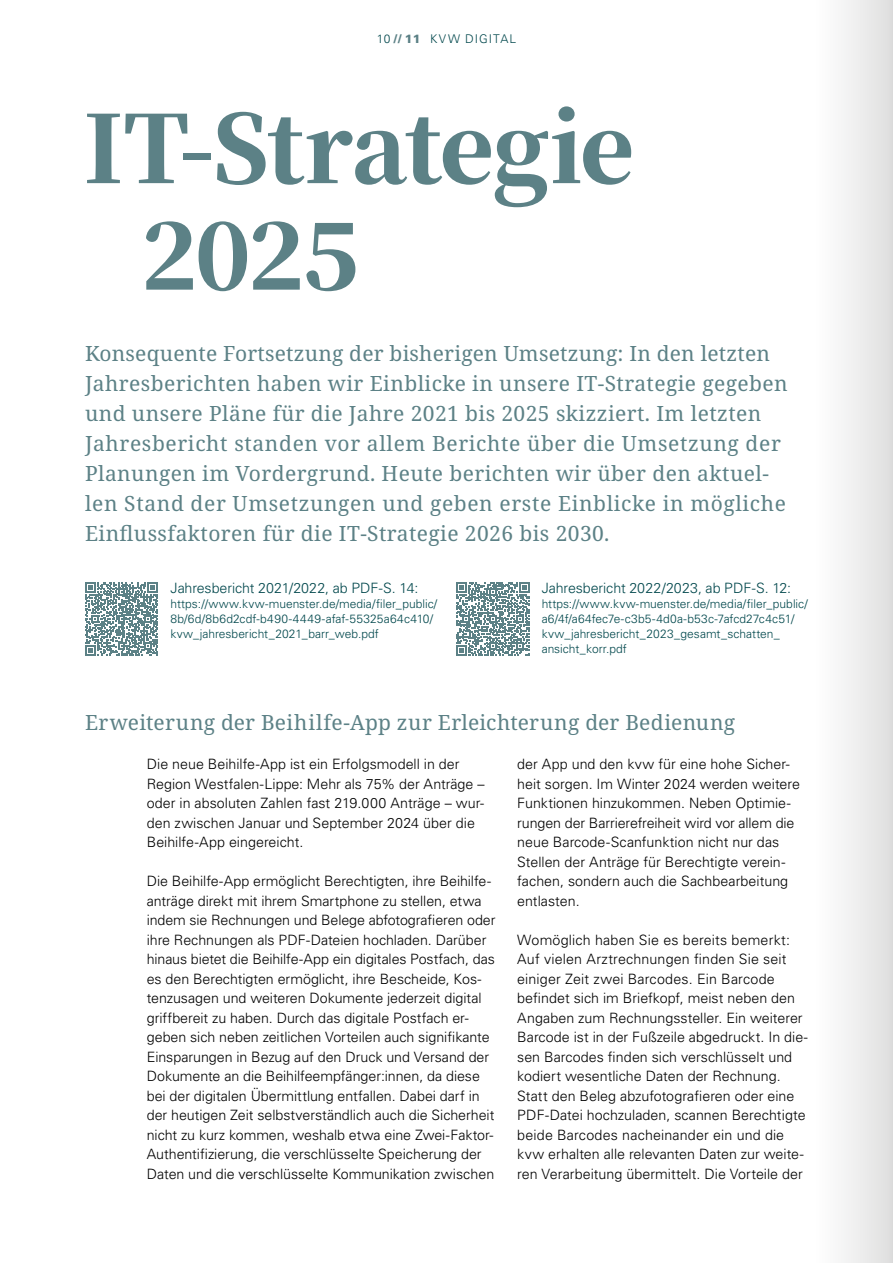
<style>
.page{position:relative;width:893px;height:1263px;background:#fff}
.page>*{position:absolute;margin:0;border:0;box-sizing:border-box;transform-origin:0 0}
.t1{font:900 93px/106.5px "Noto Serif SC";letter-spacing:-.025em;color:#5c8186}
.t2{font:21px/30px "Noto Serif";letter-spacing:.02em;color:#5c8186}
.t3{font:300 14.25px/19.5px "Univers LT Std";color:#000}
.t4{font:300 14.25px "Univers LT Std";letter-spacing:-.005em;color:#00474c}
.t5{font:300 12px/15px "Univers LT Std";color:#00474c}
.t6{font:300 12px "Univers LT Std";letter-spacing:.085em;color:#00474c}
.s1{font-weight:900;color:#5c8186}
</style>
<div class="page">
<svg style="left:85px;top:582px;width:73px;height:74px"></svg>
<svg style="left:456px;top:582px;width:73px;height:74px"></svg>
<div style="left:816px;top:0;width:77px;height:1263px;background:linear-gradient(to right,#fff,#dfdfdf)"></div>
<p class="t6" style="left:377px;top:32px;width:141px">10 <span class="s1">// 11</span> KVW DIGITAL</p>
<h1 class="t1" style="left:141px;top:98px;width:495px;text-indent:-58px">IT-Strategie<br>2025</h1>
<p class="t2" style="left:85px;top:339px;width:704px">Konsequente Fortsetzung der bisherigen Umsetzung: In den letzten Jahresberichten haben wir Einblicke in unsere IT-Strategie gegeben und unsere Pläne für die Jahre 2021 bis 2025 skizziert. Im letzten Jahresbericht standen vor allem Berichte über die Umsetzung der Planungen im Vordergrund. Heute berichten wir über den aktuel&shy;len Stand der Umsetzungen und geben erste Einblicke in mögliche Einflussfaktoren für die IT-Strategie 2026 bis 2030.</p>
<p class="t4" style="left:171px;top:580px;width:249px">Jahresbericht 2021/2022, ab PDF-S. 14:</p>
<p class="t5" style="left:171px;top:597px;width:268px">https://www.kvw-muenster.de/media/filer_public/<br>8b/6d/8b6d2cdf-b490-4449-afaf-55325a64c410/ kvw_jahresbericht_2021_barr_web.pdf</p>
<p class="t4" style="left:542px;top:580px;width:251px">Jahresbericht 2022/2023, ab PDF-S. 12:</p>
<p class="t5" style="left:542px;top:597px;width:268px">https://www.kvw-muenster.de/media/filer_public/ a6/4f/a64fec7e-c3b5-4d0a-b53c-7afcd27c4c51/ kvw_jahresbericht_2023_gesamt_schatten_ ansicht_korr.pdf</p>
<h2 class="t2" style="left:85px;top:708px;width:652px">Erweiterung der Beihilfe-App zur Erleichterung der Bedienung</h2>
<p class="t3" style="left:147px;top:754px;width:339px">Die neue Beihilfe-App ist ein Erfolgsmodell in der Region Westfalen-Lippe: Mehr als 75% der Anträge – oder in absoluten Zahlen fast 219.000 Anträge – wur&shy;den zwischen Januar und September 2024 über die Beihilfe-App eingereicht.</p>
<p class="t3" style="left:147px;top:871px;width:350px">Die Beihilfe-App ermöglicht Berechtigten, ihre Beihilfe&shy;anträge direkt mit ihrem Smartphone zu stellen, etwa indem sie Rechnungen und Belege abfotografieren oder ihre Rechnungen als PDF-Dateien hochladen. Darüber hinaus bietet die Beihilfe-App ein digitales Postfach, das es den Berechtigten ermöglicht, ihre Bescheide, Kos&shy;tenzusagen und weiteren Dokumente jederzeit digital griffbereit zu haben. Durch das digitale Postfach er&shy;geben sich neben zeitlichen Vorteilen auch signifikante Einsparungen in Bezug auf den Druck und Versand der Dokumente an die Beihilfeempfänger:innen, da diese bei der digitalen Übermittlung entfallen. Dabei darf in der heutigen Zeit selbstverständlich auch die Sicherheit nicht zu kurz kommen, weshalb etwa eine Zwei-Faktor-Authentifizierung, die verschlüsselte Speicherung der Daten und die verschlüsselte Kommunikation zwischen</p>
<p class="t3" style="left:517px;top:755px;width:284px">der App und den kvw für eine hohe Sicher&shy;heit sorgen. Im Winter 2024 werden weitere Funktionen hinzukommen. Neben Optimie&shy;rungen der Barrierefreiheit wird vor allem die neue Barcode-Scanfunktion nicht nur das Stellen der Anträge für Berechtigte verein&shy;fachen, sondern auch die Sachbearbeitung entlasten.</p>
<p class="t3" style="left:517px;top:930px;width:292px">Womöglich haben Sie es bereits bemerkt:<br>Auf vielen Arztrechnungen finden Sie seit einiger Zeit zwei Barcodes. Ein Barcode befindet sich im Briefkopf, meist neben den Angaben zum Rechnungssteller. Ein weiterer Barcode ist in der Fußzeile abgedruckt. In die&shy;sen Barcodes finden sich verschlüsselt und kodiert wesentliche Daten der Rechnung.<br>Statt den Beleg abzufotografieren oder eine PDF-Datei hochzuladen, scannen Berechtigte beide Barcodes nacheinander ein und die kvw erhalten alle relevanten Daten zur weite&shy;ren Verarbeitung übermittelt. Die Vorteile der</p>
</div>
